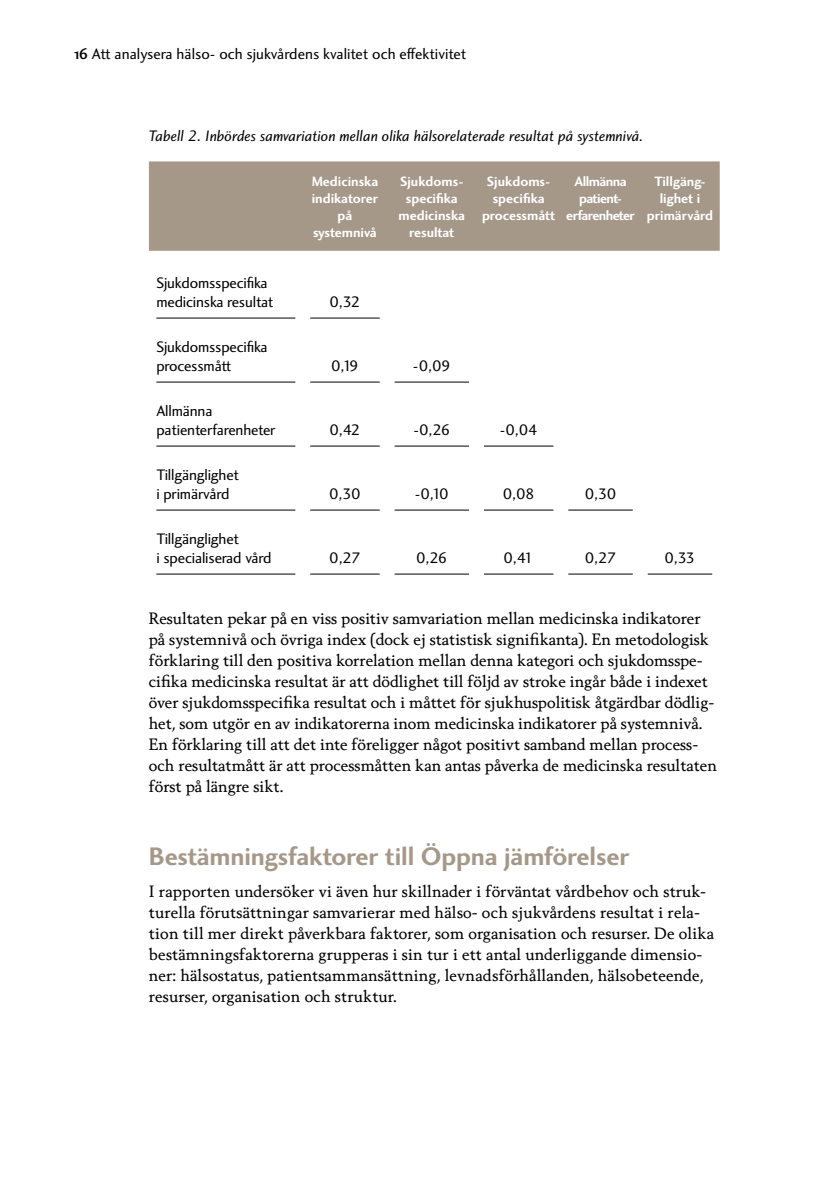
<style>
.page{position:relative;width:819px;height:1201px;background:#fff}
.page>*{position:absolute;margin:0;border:0;box-sizing:border-box;transform-origin:0 0}
.t1{font:700 26.25px "Charlotte Sans SKL";letter-spacing:-.005em;color:#a59889}
.t2{font:15.75px/21px "Berling Nova Text Pro";color:#000}
.t3{font:15.75px/18.9px "Charlotte Sans SKL";letter-spacing:-.01em;color:#000}
.t4{font:italic 15.75px "Charlotte Sans SKL";color:#000}
.t5{font:700 14px/16.8px "Charlotte Sans SKL";color:#fff;text-align:center}
.t6{font:700 14px/16.8px "Charlotte Sans SKL";letter-spacing:-.04em;color:#fff;text-align:center}
.s1{font-weight:500}
</style>
<div class="page">
<div style="left:149px;top:161px;width:570px;height:90px;background:#a59889"></div>
<hr style="left:156px;top:318px;width:139px;height:1px;background:#000">
<hr style="left:310px;top:318px;width:69px;height:1px;background:#000">
<hr style="left:156px;top:382px;width:139px;height:1px;background:#000">
<hr style="left:310px;top:382px;width:69px;height:1px;background:#000">
<hr style="left:394px;top:382px;width:75px;height:1px;background:#000">
<hr style="left:156px;top:446px;width:139px;height:1px;background:#000">
<hr style="left:310px;top:446px;width:69px;height:1px;background:#000">
<hr style="left:394px;top:446px;width:75px;height:1px;background:#000">
<hr style="left:484px;top:446px;width:69px;height:1px;background:#000">
<hr style="left:156px;top:510px;width:139px;height:1px;background:#000">
<hr style="left:310px;top:510px;width:69px;height:1px;background:#000">
<hr style="left:394px;top:510px;width:75px;height:1px;background:#000">
<hr style="left:484px;top:510px;width:69px;height:1px;background:#000">
<hr style="left:568px;top:510px;width:64px;height:1px;background:#000">
<hr style="left:156px;top:574px;width:139px;height:1px;background:#000">
<hr style="left:310px;top:574px;width:69px;height:1px;background:#000">
<hr style="left:394px;top:574px;width:75px;height:1px;background:#000">
<hr style="left:484px;top:574px;width:69px;height:1px;background:#000">
<hr style="left:568px;top:574px;width:64px;height:1px;background:#000">
<hr style="left:647px;top:574px;width:65px;height:1px;background:#000">
<p class="t3" style="left:74px;top:45px;width:393px"><span class="s1">16</span> Att analysera hälso- och sjukvårdens kvalitet och effektivitet</p>
<p class="t4" style="left:149px;top:127px;width:496px">Tabell 2. Inbördes samvariation mellan olika hälsorelaterade resultat på systemnivå.</p>
<p class="t3" style="left:156px;top:274px;width:118px">Sjukdomsspecifika medicinska resultat</p>
<p class="t3" style="left:156px;top:338px;width:113px">Sjukdomsspecifika processmått</p>
<p class="t3" style="left:156px;top:402px;width:121px">Allmänna patienterfarenheter</p>
<p class="t3" style="left:156px;top:466px;width:84px">Tillgänglighet i primärvård</p>
<p class="t3" style="left:156px;top:530px;width:117px">Tillgänglighet<br>i specialiserad vård</p>
<p class="t5" style="left:311px;top:173px;width:68px">Medicinska indikatorer på systemnivå</p>
<p class="t5" style="left:398px;top:173px;width:68px">Sjukdoms&shy;specifika medicinska resultat</p>
<p class="t5" style="left:482px;top:173px;width:75px">Sjukdoms&shy;specifika processmått</p>
<p class="t6" style="left:566px;top:173px;width:70px">Allmänna patient&shy;erfarenheter</p>
<p class="t5" style="left:646px;top:173px;width:68px">Tillgäng&shy;lighet i primärvård</p>
<p class="t3" style="left:329px;top:293px;width:32px">0,32</p>
<p class="t3" style="left:331px;top:357px;width:29px">0,19</p>
<p class="t3" style="left:413px;top:357px;width:39px">-0,09</p>
<p class="t3" style="left:329px;top:421px;width:33px">0,42</p>
<p class="t3" style="left:413px;top:421px;width:38px">-0,26</p>
<p class="t3" style="left:499px;top:421px;width:39px">-0,04</p>
<p class="t3" style="left:329px;top:485px;width:33px">0,30</p>
<p class="t3" style="left:415px;top:485px;width:36px">-0,10</p>
<p class="t3" style="left:502px;top:485px;width:33px">0,08</p>
<p class="t3" style="left:584px;top:485px;width:33px">0,30</p>
<p class="t3" style="left:329px;top:549px;width:33px">0,27</p>
<p class="t3" style="left:416px;top:549px;width:33px">0,26</p>
<p class="t3" style="left:503px;top:549px;width:32px">0,41</p>
<p class="t3" style="left:585px;top:549px;width:33px">0,27</p>
<p class="t3" style="left:664px;top:549px;width:32px">0,33</p>
<p class="t2" style="left:149px;top:607px;width:569px">Resultaten pekar på en viss positiv samvariation mellan medicinska indikatorer på systemnivå och övriga index (dock ej statistisk signifikanta). En metodologisk förklaring till den positiva korrelation mellan denna kategori och sjukdomsspe&shy;cifika medicinska resultat är att dödlighet till följd av stroke ingår både i indexet över sjukdomsspecifika resultat och i måttet för sjukhuspolitisk åtgärdbar dödlig&shy;het, som utgör en av indikatorerna inom medicinska indikatorer på systemnivå.<br>En förklaring till att det inte föreligger något positivt samband mellan process&shy;och resultatmått är att processmåtten kan antas påverka de medicinska resultaten först på längre sikt.</p>
<h1 class="t1" style="left:149px;top:841px;width:482px">Bestämningsfaktorer till Öppna jämförelser</h1>
<p class="t2" style="left:149px;top:880px;width:566px">I rapporten undersöker vi även hur skillnader i förväntat vårdbehov och struk&shy;turella förutsättningar samvarierar med hälso- och sjukvårdens resultat i rela&shy;tion till mer direkt påverkbara faktorer, som organisation och resurser. De olika bestämningsfaktorerna grupperas i sin tur i ett antal underliggande dimensio&shy;ner: hälsostatus, patientsammansättning, levnadsförhållanden, hälsobeteende, resurser, organisation och struktur.</p>
</div>
